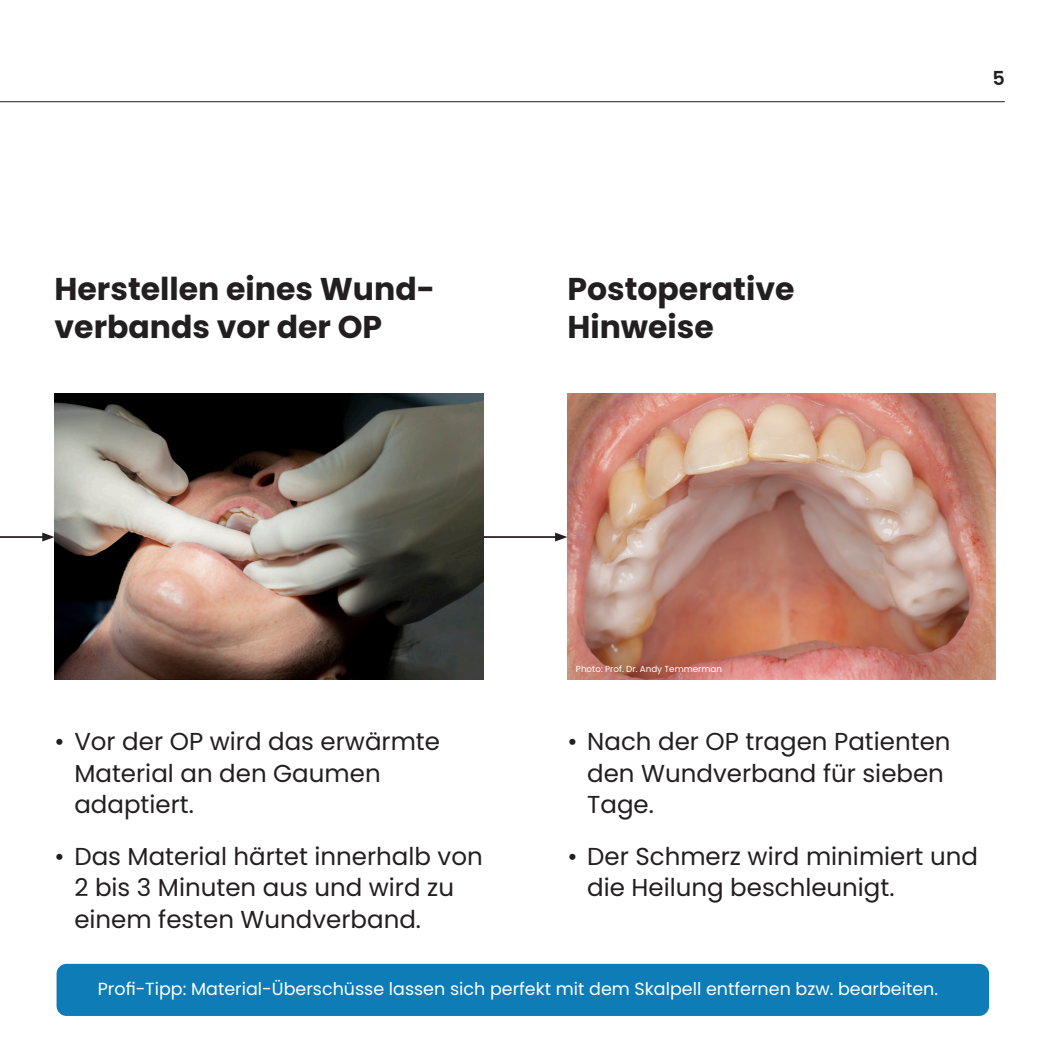
<style>
.page{position:relative;width:1042px;height:1042px;background:#fff}
.page>*{position:absolute;margin:0;border:0;box-sizing:border-box;transform-origin:0 0}
.page-title-2{font:700 31.5px/37.8px "Poppins";color:#231f20}
.t1{font:24.5px/31.5px "Poppins";color:#231f20}
.Basisalinea{font:600 19.25px "Poppins";color:#231f20}
.insert-txt-white{font:17.5px "Poppins";color:#fff}
.Basisalinea-2{font:8.75px "Poppins";color:#fff}
</style>
<div class="page">
<hr style="left:0;top:101px;width:1005px;height:1px;background:#231f20">
<img style="left:567px;top:394px;width:428px;height:285px">
<hr style="left:0;top:536px;width:45px;height:2px;background:#231f20">
<svg style="left:42px;top:532px;width:13px;height:9px"></svg>
<hr style="left:465px;top:536px;width:93px;height:2px;background:#231f20">
<svg style="left:555px;top:532px;width:12px;height:9px"></svg>
<img style="left:55px;top:394px;width:428px;height:285px">
<div style="left:57px;top:964px;width:932px;height:52px;background:#0e7cb7;border-radius:10px"></div>
<p class="page-title-2" style="left:55px;top:270px;width:382px">Herstellen eines Wund&shy;verbands vor der OP</p>
<p class="page-title-2" style="left:567px;top:270px;width:229px">Postoperative<br>Hinweise</p>
<p class="Basisalinea" style="left:992px;top:67px;width:14px">5</p>
<p class="t1" style="left:74px;top:726px;width:367px;text-indent:-20px">• Vor der OP wird das erwärmte<br>Material an den Gaumen adaptiert.</p>
<p class="t1" style="left:74px;top:840px;width:410px;text-indent:-20px">• Das Material härtet innerhalb von<br>2 bis 3 Minuten aus und wird zu einem festen Wundverband.</p>
<p class="Basisalinea-2" style="left:576px;top:663px;width:147px">Photo: Prof. Dr. Andy Temmerman</p>
<p class="t1" style="left:587px;top:726px;width:365px;text-indent:-20px">• Nach der OP tragen Patienten den Wundverband für sieben<br>Tage.</p>
<p class="t1" style="left:587px;top:840px;width:392px;text-indent:-20px">• Der Schmerz wird minimiert und die Heilung beschleunigt.</p>
<p class="insert-txt-white" style="left:98px;top:978px;width:842px">Profi-Tipp: Material-Überschüsse lassen sich perfekt mit dem Skalpell entfernen bzw. bearbeiten.</p>
</div>
